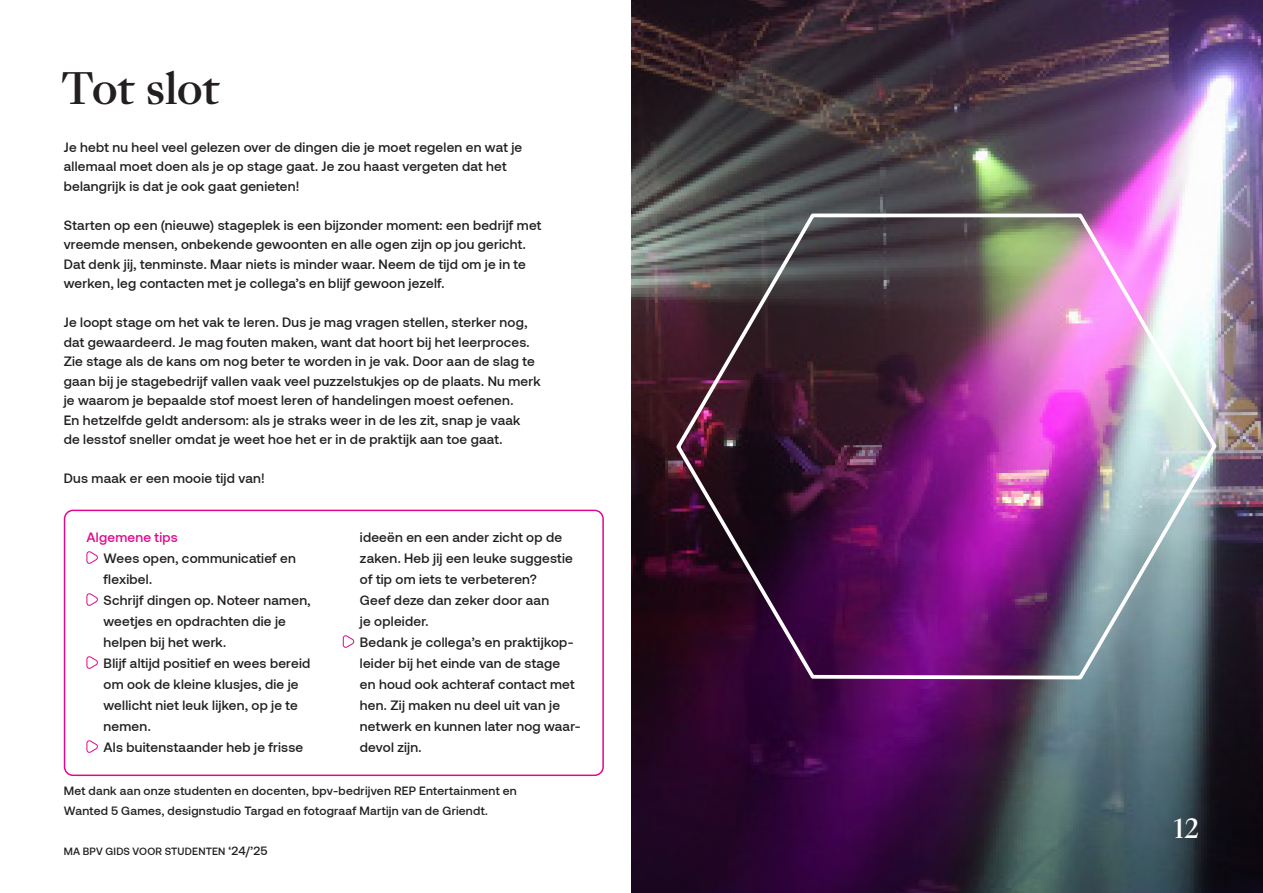
<style>
.page{position:relative;width:1263px;height:893px;background:#fff}
.page>*{position:absolute;margin:0;border:0;box-sizing:border-box;transform-origin:0 0}
.t1{font:500 42px "Sang Bleu Kingdom";letter-spacing:-.02em;color:#231f20}
.t2{font:500 25.5px "Sang Bleu Kingdom";color:#fff}
.t3{font:500 13.5px/21px "Aeonik";letter-spacing:.02em;color:#231f20}
.t4{font:500 13.5px "Aeonik";letter-spacing:.02em;color:#e0088c}
.t5{font:500 12px/19.5px "Aeonik";letter-spacing:.02em;color:#231f20}
.t6{font:500 10.5px "Aeonik";letter-spacing:.02em;color:#231f20}
.s1{font-size:12px}
</style>
<div class="page">
<img style="left:631px;top:0;width:632px;height:893px">
<svg style="left:86px;top:551px;width:12px;height:13px"></svg>
<svg style="left:86px;top:593px;width:12px;height:13px"></svg>
<svg style="left:86px;top:656px;width:12px;height:13px"></svg>
<svg style="left:86px;top:740px;width:12px;height:13px"></svg>
<svg style="left:342px;top:635px;width:12px;height:13px"></svg>
<div style="left:64px;top:510px;width:540px;height:266px;border:2px solid #e0088c;border-radius:9px"></div>
<img style="left:674px;top:210px;width:545px;height:471px">
<p class="t1" style="left:62px;top:59px;width:159px">Tot slot</p>
<p class="t3" style="left:64px;top:137px;width:460px;line-height:19.5px">Je hebt nu heel veel gelezen over de dingen die je moet regelen en wat je allemaal moet doen als je op stage gaat. Je zou haast vergeten dat het belangrijk is dat je ook gaat genieten!</p>
<p class="t3" style="left:64px;top:215px;width:479px;line-height:19.5px">Starten op een (nieuwe) stageplek is een bijzonder moment: een bedrijf met vreemde mensen, onbekende gewoonten en alle ogen zijn op jou gericht.<br>Dat denk jij, tenminste. Maar niets is minder waar. Neem de tijd om je in te werken, leg contacten met je collega’s en blijf gewoon jezelf.</p>
<p class="t3" style="left:64px;top:312px;width:478px;line-height:19.5px">Je loopt stage om het vak te leren. Dus je mag vragen stellen, sterker nog, dat gewaardeerd. Je mag fouten maken, want dat hoort bij het leerproces.<br>Zie stage als de kans om nog beter te worden in je vak. Door aan de slag te gaan bij je stagebedrijf vallen vaak veel puzzelstukjes op de plaats. Nu merk je waarom je bepaalde stof moest leren of handelingen moest oefenen.<br>En hetzelfde geldt andersom: als je straks weer in de les zit, snap je vaak<br>de lesstof sneller omdat je weet hoe het er in de praktijk aan toe gaat.</p>
<p class="t3" style="left:64px;top:468px;width:202px">Dus maak er een mooie tijd van!</p>
<p class="t4" style="left:87px;top:530px;width:93px">Algemene tips</p>
<p class="t3" style="left:104px;top:548px;width:194px">Wees open, communicatief en flexibel.</p>
<p class="t3" style="left:104px;top:590px;width:209px">Schrijf dingen op. Noteer namen, weetjes en opdrachten die je helpen bij het werk.</p>
<p class="t3" style="left:104px;top:653px;width:208px">Blijf altijd positief en wees bereid om ook de kleine klusjes, die je wellicht niet leuk lijken, op je te nemen.</p>
<p class="t3" style="left:104px;top:737px;width:201px">Als buitenstaander heb je frisse</p>
<p class="t3" style="left:360px;top:527px;width:214px">ideeën en een ander zicht op de zaken. Heb jij een leuke suggestie of tip om iets te verbeteren?<br>Geef deze dan zeker door aan<br>je opleider.</p>
<p class="t3" style="left:360px;top:632px;width:222px">Bedank je collega’s en praktijkop&shy;leider bij het einde van de stage<br>en houd ook achteraf contact met hen. Zij maken nu deel uit van je netwerk en kunnen later nog waar&shy;devol zijn.</p>
<p class="t5" style="left:64px;top:781px;width:454px">Met dank aan onze studenten en docenten, bpv-bedrijven REP Entertainment en<br>Wanted 5 Games, designstudio Targad en fotograaf Martijn van de Griendt.</p>
<p class="t6" style="left:64px;top:845px;width:205px">MA BPV GIDS VOOR STUDENTEN <span class="s1">‘24/’25</span></p>
<p class="t2" style="left:1174px;top:810px;width:27px">12</p>
</div>
